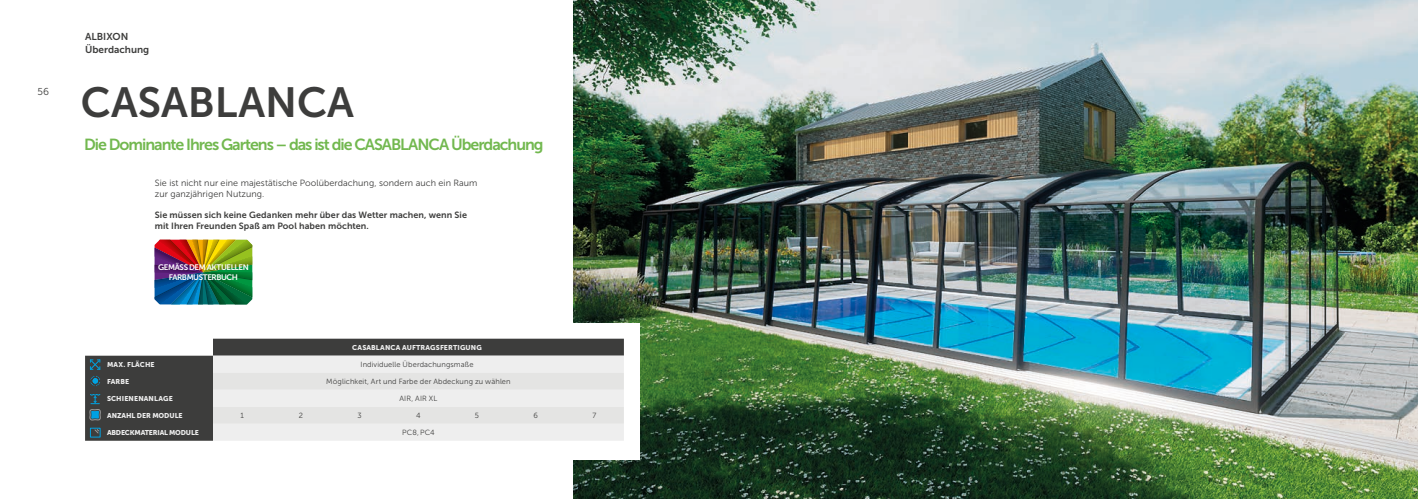
<style>
.page{position:relative;width:1418px;height:499px;background:#fff}
.page>*{position:absolute;margin:0;border:0;box-sizing:border-box;transform-origin:0 0}
.t1{font:42px "Museo Sans 700";color:#3d3d3c}
.t2{font:16px "Museo Sans 700";letter-spacing:-.065em;color:#72b84f}
.t3{font:10px/12.5px "Museo Sans 700";color:#3d3d3c}
.t4{font:10px "Museo Sans 300";color:#3d3d3c}
.t5{font:9px/10.8px "Museo Sans 700";letter-spacing:.01em;color:#3d3d3c}
.t6{font:9px/10.8px "Museo Sans 300";letter-spacing:.005em;color:#3d3d3c}
.t7{font:8px/9.6px "Museo Sans 700";letter-spacing:-.05em;color:#fff;text-align:center}
.t8{font:7.5px "Museo Sans 300";letter-spacing:.015em;color:#3d3d3c}
.t9{font:7px "Museo Sans 900";letter-spacing:.01em;color:#ededed}
.t10{font:7px "Museo Sans 900";letter-spacing:-.025em;color:#ededed}
</style>
<div class="page">
<img style="left:574px;top:0;width:843px;height:499px">
<div style="left:530px;top:323px;width:109px;height:136px;background:#fff"></div>
<svg style="left:85px;top:339px;width:539px;height:102px;background:#545454"></svg>
<div style="left:213px;top:356px;width:411px;height:85px;background:#eee"></div>
<svg style="left:213px;top:373px;width:411px;height:51px;background:#e7e7e6"></svg>
<svg style="left:89px;top:359px;width:12px;height:28px"></svg>
<svg style="left:89px;top:393px;width:12px;height:27px"></svg>
<div style="left:90px;top:428px;width:10px;height:9px;border:1px solid #00a1e2"></div>
<svg style="left:94px;top:428px;width:6px;height:6px"></svg>
<svg style="left:155px;top:240px;width:97px;height:64px;background:#506646"></svg>
<p class="t4" style="left:38px;top:87px;width:13px">56</p>
<p class="t3" style="left:85px;top:30px;width:66px">ALBIXON<br>Überdachung</p>
<h1 class="t1" style="left:81px;top:79px;width:274px">CASABLANCA</h1>
<h2 class="t2" style="left:84px;top:135px;width:461px">Die Dominante Ihres Gartens – das ist die CASABLANCA Überdachung</h2>
<p class="t6" style="left:155px;top:177px;width:324px">Sie ist nicht nur eine majestätische Poolüberdachung, sondern auch ein Raum zur ganzjährigen Nutzung.</p>
<p class="t5" style="left:155px;top:210px;width:314px">Sie müssen sich keine Gedanken mehr über das Wetter machen, wenn Sie mit Ihren Freunden Spaß am Pool haben möchten.</p>
<p class="t7" style="left:158px;top:263px;width:92px">GEMÄSS DEM AKTUELLEN<br>FARBMUSTERBUCH</p>
<p class="t9" style="left:352px;top:343px;width:131px">CASABLANCA AUFTRAGSFERTIGUNG</p>
<p class="t9" style="left:107px;top:360px;width:49px">MAX. FLÄCHE</p>
<p class="t8" style="left:360px;top:360px;width:114px">Individuelle Überdachungsmaße</p>
<p class="t9" style="left:107px;top:377px;width:24px">FARBE</p>
<p class="t8" style="left:326px;top:377px;width:186px">Möglichkeit, Art und Farbe der Abdeckung zu wählen</p>
<p class="t9" style="left:107px;top:394px;width:67px">SCHIENENANLAGE</p>
<p class="t8" style="left:399px;top:394px;width:39px">AIR, AIR XL</p>
<p class="t9" style="left:107px;top:411px;width:77px">ANZAHL DER MODULE</p>
<p class="t8" style="left:240px;top:411px;width:5px">1</p>
<p class="t8" style="left:299px;top:411px;width:6px">2</p>
<p class="t8" style="left:357px;top:411px;width:6px">3</p>
<p class="t8" style="left:416px;top:411px;width:6px">4</p>
<p class="t8" style="left:475px;top:411px;width:6px">5</p>
<p class="t8" style="left:533px;top:411px;width:6px">6</p>
<p class="t8" style="left:592px;top:411px;width:5px">7</p>
<p class="t10" style="left:107px;top:428px;width:93px">ABDECKMATERIAL MODULE</p>
<p class="t8" style="left:402px;top:428px;width:34px">PC8, PC4</p>
</div>
